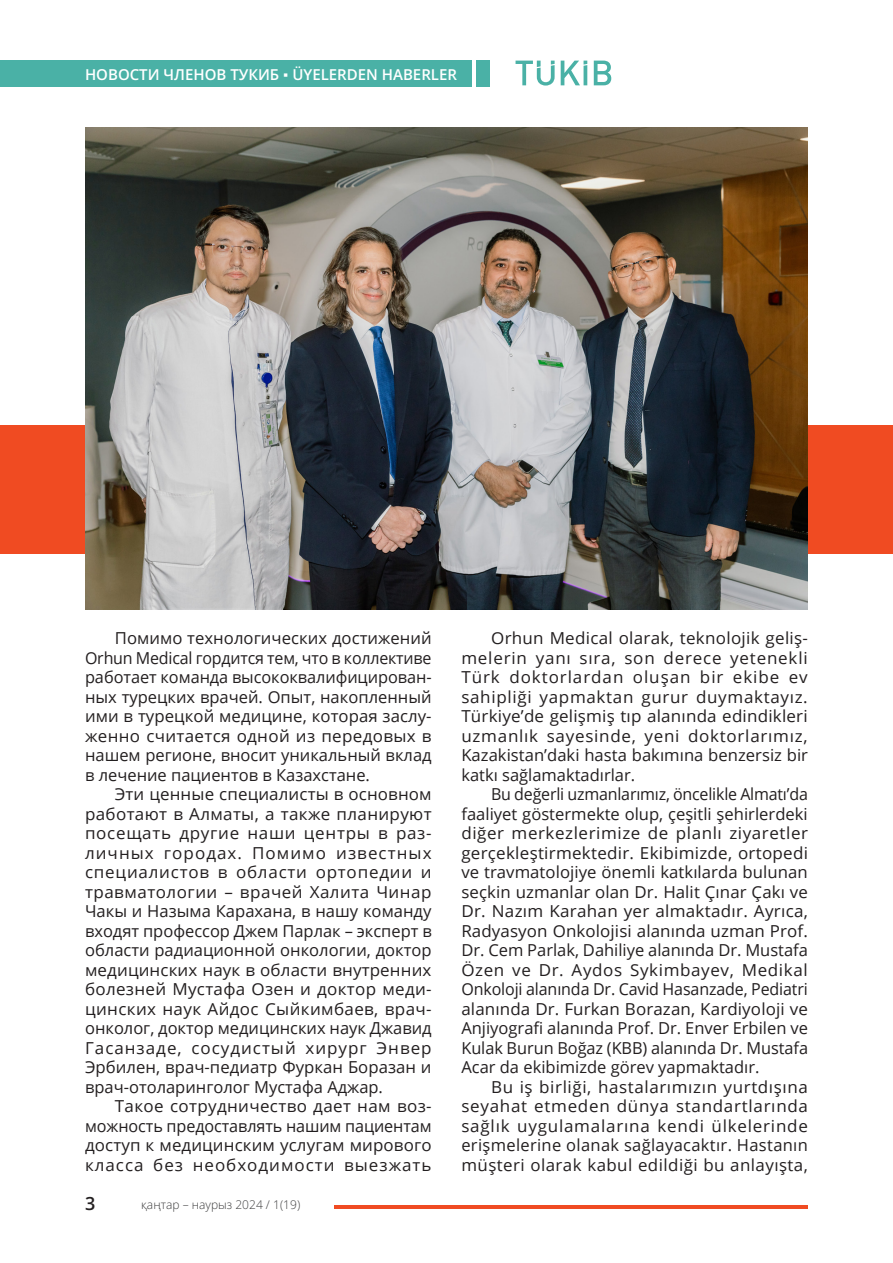
<style>
.page{position:relative;width:893px;height:1263px;background:#fff}
.page>*{position:absolute;margin:0;border:0;box-sizing:border-box;transform-origin:0 0}
.Balloon_Text{font:600 18px "Open Sans";color:#231f20}
.No_Spacing{font:16.5px/19.5px "Open Sans";color:#231f20;text-align:justify}
.Balloon_Text-2{font:600 15px "Open Sans";color:#fff}
.Balloon_Text-3{font:300 12px "Open Sans";color:#3e3e3f}
.s1{font-family:"Times New Roman";font-weight:400}
</style>
<div class="page">
<hr style="left:334px;top:1205px;width:474px;height:4px;background:#f04b22">
<div style="left:0;top:425px;width:893px;height:129px;background:#f04b22"></div>
<img style="left:85px;top:128px;width:723px;height:481px">
<div style="left:0;top:60px;width:471px;height:26px;background:#4ab1a6"></div>
<div style="left:476px;top:60px;width:14px;height:26px;background:#4ab1a6"></div>
<svg style="left:594px;top:61px;width:17px;height:24px"></svg>
<svg style="left:516px;top:61px;width:39px;height:25px"></svg>
<svg style="left:561px;top:61px;width:26px;height:24px"></svg>
<p class="Balloon_Text-2" style="left:85px;top:64px;width:373px">НОВОСТИ ЧЛЕНОВ ТУКИБ <span class="s1">▪</span> ÜYELERDEN HABERLER</p>
<p class="No_Spacing" style="left:85px;top:628px;width:348px;text-indent:30px">Помимо технологических достижений Orhun Medical гордится тем, что в коллективе работает команда высококвалифицирован&shy;ных турецких врачей. Опыт, накопленный ими в турецкой медицине, которая заслу&shy;женно считается одной из передовых в нашем регионе, вносит уникальный вклад в лечение пациентов в Казахстане.</p>
<p class="No_Spacing" style="left:85px;top:784px;width:348px;text-indent:30px">Эти ценные специалисты в основном работают в Алматы, а также планируют посещать другие наши центры в раз&shy;личных городах. Помимо известных специалистов в области ортопедии и травматологии – врачей Халита Чинар Чакы и Назыма Карахана, в нашу команду входят профессор Джем Парлак – эксперт в области радиационной онкологии, доктор медицинских наук в области внутренних болезней Мустафа Озен и доктор меди&shy;цинских наук Айдос Сыйкимбаев, врач&shy;онколог, доктор медицинских наук Джавид Гасанзаде, сосудистый хирург Энвер Эрбилен, врач-педиатр Фуркан Боразан и врач-отоларинголог Мустафа Аджар.</p>
<p class="No_Spacing" style="left:85px;top:1096px;width:348px;text-indent:30px">Такое сотрудничество дает нам воз&shy;можность предоставлять нашим пациентам доступ к медицинским услугам мирового класса без необходимости выезжать</p>
<p class="Balloon_Text" style="left:85px;top:1191px;width:12px">3</p>
<p class="Balloon_Text-3" style="left:141px;top:1197px;width:161px">қаңтар – наурыз 2024 / 1(19)</p>
<p class="No_Spacing" style="left:461px;top:628px;width:348px;text-indent:30px">Orhun Medical olarak, teknolojik geliş&shy;melerin yanı sıra, son derece yetenekli Türk doktorlardan oluşan bir ekibe ev sahipliği yapmaktan gurur duymaktayız.<br>Türkiye’de gelişmiş tıp alanında edindikleri uzmanlık sayesinde, yeni doktorlarımız, Kazakistan’daki hasta bakımına benzersiz bir katkı sağlamaktadırlar.</p>
<p class="No_Spacing" style="left:461px;top:784px;width:348px;text-indent:30px">Bu değerli uzmanlarımız, öncelikle Almatı’da faaliyet göstermekte olup, çeşitli şehirlerdeki diğer merkezlerimize de planlı ziyaretler gerçekleştirmektedir. Ekibimizde, ortopedi ve travmatolojiye önemli katkılarda bulunan seçkin uzmanlar olan Dr. Halit Çınar Çakı ve Dr. Nazım Karahan yer almaktadır. Ayrıca, Radyasyon Onkolojisi alanında uzman Prof.<br>Dr. Cem Parlak, Dahiliye alanında Dr. Mustafa Özen ve Dr. Aydos Sykimbayev, Medikal Onkoloji alanında Dr. Cavid Hasanzade, Pediatri alanında Dr. Furkan Borazan, Kardiyoloji ve Anjiyografi alanında Prof. Dr. Enver Erbilen ve Kulak Burun Boğaz (KBB) alanında Dr. Mustafa Acar da ekibimizde görev yapmaktadır.</p>
<p class="No_Spacing" style="left:461px;top:1076px;width:348px;text-indent:30px">Bu iş birliği, hastalarımızın yurtdışına seyahat etmeden dünya standartlarında sağlık uygulamalarına kendi ülkelerinde erişmelerine olanak sağlayacaktır. Hastanın müşteri olarak kabul edildiği bu anlayışta,</p>
</div>
